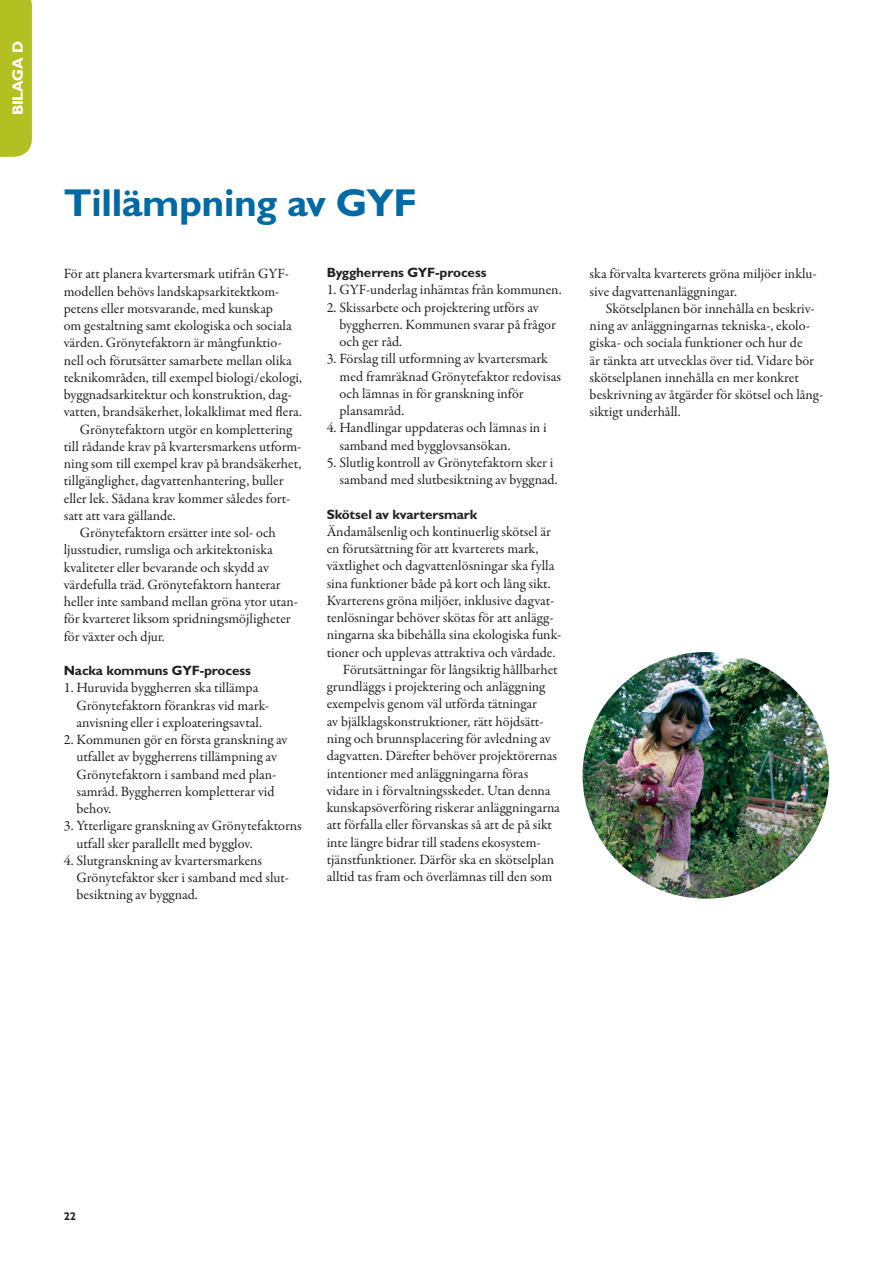
<style>
.page{position:relative;width:893px;height:1263px;background:#fff}
.page>*{position:absolute;margin:0;border:0;box-sizing:border-box;transform-origin:0 0}
.t1{font:700 39px "Gill Sans MT Pro";letter-spacing:-.01em;color:#006aa4}
.t2{font:700 15px "Gill Sans MT Pro";letter-spacing:-.015em;color:#fff}
.t3{font:14.25px/17.2px "Garamond Premr Pro";color:#231f20}
.t4{font:700 13.5px "Gill Sans MT Pro";letter-spacing:-.01em;color:#231f20}
.t5{font:700 11.25px "Gill Sans MT Pro";color:#231f20}
</style>
<div class="page">
<img style="left:583px;top:652px;width:246px;height:247px;border-radius:123px">
<div style="left:0;top:0;width:32px;height:157px;background:#b2c022"></div>
<p class="t2" style="left:9px;top:115px;width:75px;rotate:-90deg">BILAGA D</p>
<h1 class="t1" style="left:64px;top:179px;width:355px">Tillämpning av GYF</h1>
<p class="t3" style="left:64px;top:265px;width:227px">För att planera kvartersmark utifrån GYF-</p>
<p class="t3" style="left:64px;top:283px;width:217px">modellen behövs landskapsarkitektkom-</p>
<p class="t3" style="left:64px;top:300px;width:211px">petens eller motsvarande, med kunskap</p>
<p class="t3" style="left:64px;top:317px;width:229px">om gestaltning samt ekologiska och sociala</p>
<p class="t3" style="left:64px;top:334px;width:220px">värden. Grönytefaktorn är mångfunktio-</p>
<p class="t3" style="left:64px;top:352px;width:230px">nell och förutsätter samarbete mellan olika</p>
<p class="t3" style="left:64px;top:369px;width:240px">teknikområden, till exempel biologi/ekologi,</p>
<p class="t3" style="left:64px;top:386px;width:230px">byggnadsarkitektur och konstruktion, dag-</p>
<p class="t3" style="left:64px;top:404px;width:240px">vatten, brandsäkerhet, lokalklimat med flera.</p>
<p class="t3" style="left:80px;top:421px;width:214px">Grönytefaktorn utgör en komplettering</p>
<p class="t3" style="left:64px;top:438px;width:239px">till rådande krav på kvartersmarkens utform-</p>
<p class="t3" style="left:64px;top:455px;width:239px">ning som till exempel krav på brandsäkerhet,</p>
<p class="t3" style="left:64px;top:473px;width:221px">tillgänglighet, dagvattenhantering, buller</p>
<p class="t3" style="left:64px;top:490px;width:228px">eller lek. Sådana krav kommer således fort-</p>
<p class="t3" style="left:64px;top:507px;width:114px">satt att vara gällande.</p>
<p class="t3" style="left:80px;top:524px;width:197px">Grönytefaktorn ersätter inte sol- och</p>
<p class="t3" style="left:64px;top:542px;width:211px">ljusstudier, rumsliga och arkitektoniska</p>
<p class="t3" style="left:64px;top:559px;width:207px">kvaliteter eller bevarande och skydd av</p>
<p class="t3" style="left:64px;top:576px;width:218px">värdefulla träd. Grönytefaktorn hanterar</p>
<p class="t3" style="left:64px;top:593px;width:236px">heller inte samband mellan gröna ytor utan-</p>
<p class="t3" style="left:64px;top:611px;width:228px">för kvarteret liksom spridningsmöjligheter</p>
<p class="t3" style="left:64px;top:628px;width:103px">för växter och djur.</p>
<p class="t4" style="left:64px;top:662px;width:189px">Nacka kommuns GYF-process</p>
<p class="t3" style="left:77px;top:679px;width:193px;text-indent:-13px">1. Huruvida byggherren ska tillämpa<br>Grönytefaktorn förankras vid mark&shy;anvisning eller i exploateringsavtal.</p>
<p class="t3" style="left:77px;top:731px;width:213px;text-indent:-13px">2. Kommunen gör en första granskning av utfallet av byggherrens tillämpning av<br>Grönytefaktorn i samband med plan&shy;samråd. Byggherren kompletterar vid behov.</p>
<p class="t3" style="left:77px;top:818px;width:227px;text-indent:-13px">3. Ytterligare granskning av Grönytefaktorns utfall sker parallellt med bygglov.</p>
<p class="t3" style="left:77px;top:852px;width:213px;text-indent:-13px">4. Slutgranskning av kvartersmarkens<br>Grönytefaktor sker i samband med slut&shy;besiktning av byggnad.</p>
<p class="t4" style="left:327px;top:264px;width:161px">Byggherrens GYF-process</p>
<p class="t3" style="left:327px;top:282px;width:236px">1. GYF-underlag inhämtas från kommunen.</p>
<p class="t3" style="left:339px;top:299px;width:218px;text-indent:-13px">2. Skissarbete och projektering utförs av byggherren. Kommunen svarar på frågor och ger råd.</p>
<p class="t3" style="left:339px;top:351px;width:223px;text-indent:-13px">3. Förslag till utformning av kvartersmark med framräknad Grönytefaktor redovisas och lämnas in för granskning inför plansamråd.</p>
<p class="t3" style="left:339px;top:420px;width:209px;text-indent:-13px">4. Handlingar uppdateras och lämnas in i samband med bygglovsansökan.</p>
<p class="t3" style="left:327px;top:454px;width:232px;text-align:right">5. Slutlig kontroll av Grönytefaktorn sker i samband med slutbesiktning av byggnad.</p>
<p class="t4" style="left:327px;top:506px;width:152px">Skötsel av kvartersmark</p>
<p class="t3" style="left:327px;top:523px;width:226px">Ändamålsenlig och kontinuerlig skötsel är</p>
<p class="t3" style="left:327px;top:540px;width:213px">en förutsättning för att kvarterets mark,</p>
<p class="t3" style="left:327px;top:558px;width:229px">växtlighet och dagvattenlösningar ska fylla</p>
<p class="t3" style="left:327px;top:575px;width:225px">sina funktioner både på kort och lång sikt.</p>
<p class="t3" style="left:327px;top:592px;width:229px">Kvarterens gröna miljöer, inklusive dagvat-</p>
<p class="t3" style="left:327px;top:609px;width:228px">tenlösningar behöver skötas för att anlägg-</p>
<p class="t3" style="left:327px;top:627px;width:236px">ningarna ska bibehålla sina ekologiska funk-</p>
<p class="t3" style="left:327px;top:644px;width:230px">tioner och upplevas attraktiva och vårdade.</p>
<p class="t3" style="left:343px;top:661px;width:216px">Förutsättningar för långsiktig hållbarhet</p>
<p class="t3" style="left:327px;top:678px;width:220px">grundläggs i projektering och anläggning</p>
<p class="t3" style="left:327px;top:696px;width:212px">exempelvis genom väl utförda tätningar</p>
<p class="t3" style="left:327px;top:713px;width:218px">av bjälklagskonstruktioner, rätt höjdsätt-</p>
<p class="t3" style="left:327px;top:730px;width:226px">ning och brunnsplacering för avledning av</p>
<p class="t3" style="left:327px;top:747px;width:232px">dagvatten. Därefter behöver projektörernas</p>
<p class="t3" style="left:327px;top:765px;width:203px">intentioner med anläggningarna föras</p>
<p class="t3" style="left:327px;top:782px;width:225px">vidare in i förvaltningsskedet. Utan denna</p>
<p class="t3" style="left:327px;top:799px;width:235px">kunskapsöverföring riskerar anläggningarna</p>
<p class="t3" style="left:327px;top:816px;width:227px">att förfalla eller förvanskas så att de på sikt</p>
<p class="t3" style="left:327px;top:834px;width:215px">inte längre bidrar till stadens ekosystem-</p>
<p class="t3" style="left:327px;top:851px;width:229px">tjänstfunktioner. Därför ska en skötselplan</p>
<p class="t3" style="left:327px;top:868px;width:227px">alltid tas fram och överlämnas till den som</p>
<p class="t3" style="left:590px;top:266px;width:228px">ska förvalta kvarterets gröna miljöer inklu&shy;sive dagvattenanläggningar.</p>
<p class="t3" style="left:590px;top:300px;width:235px;text-indent:16px">Skötselplanen bör innehålla en beskriv&shy;ning av anläggningarnas tekniska-, ekolo&shy;giska- och sociala funktioner och hur de<br>är tänkta att utvecklas över tid. Vidare bör skötselplanen innehålla en mer konkret beskrivning av åtgärder för skötsel och lång&shy;siktigt underhåll.</p>
<p class="t5" style="left:64px;top:1209px;width:14px">22</p>
</div>
